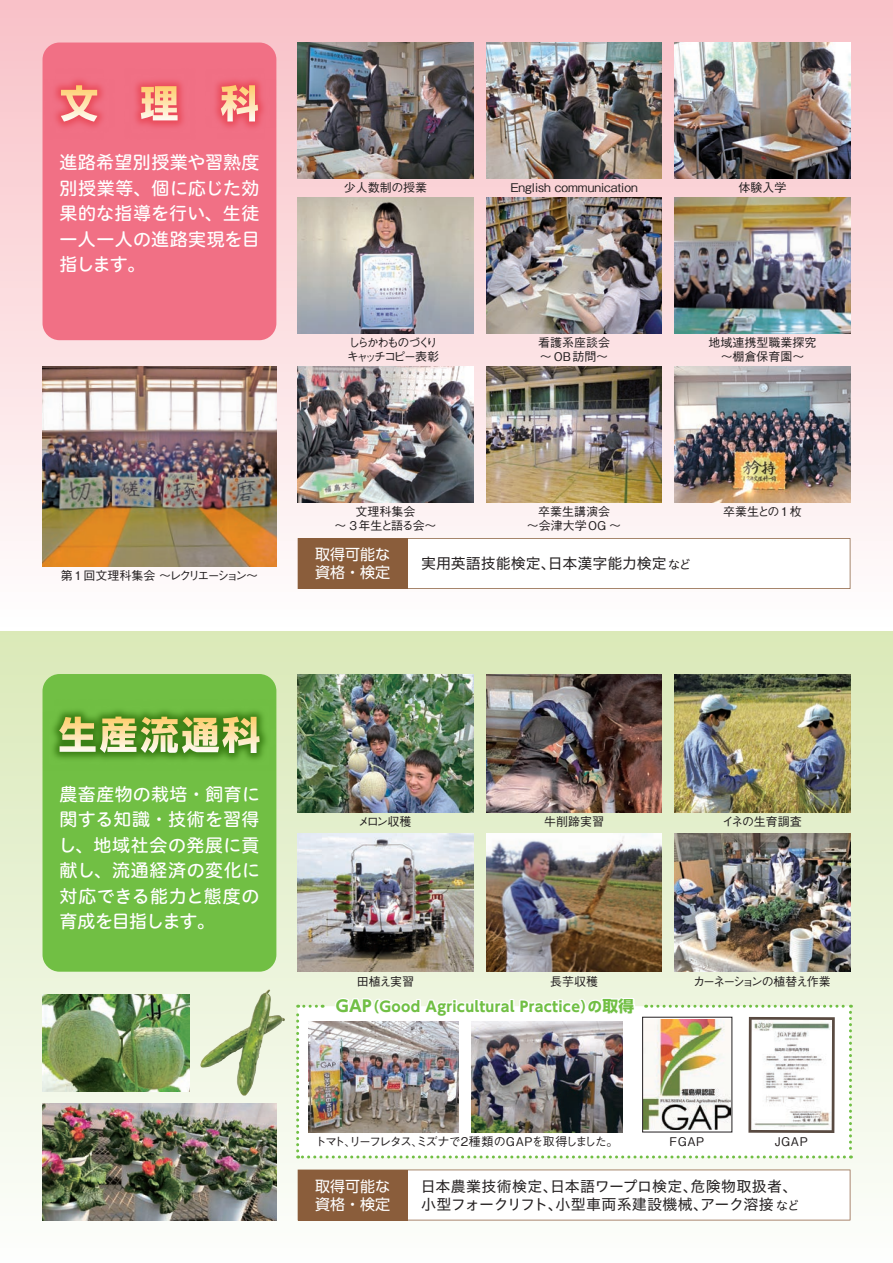
<style>
.page{position:relative;width:893px;height:1263px;background:#fff}
.page>*{position:absolute;margin:0;border:0;box-sizing:border-box;transform-origin:0 0}
.t1{font:18px/25.5px "Hiragino UD Sans R Std W5";letter-spacing:.02em;color:#fff;text-align:justify}
.t2{font:15px/18px "Hiragino UD Sans Std W4";letter-spacing:.02em;color:#231f20}
.t3{font:15px/18px "UD Shin Go Pr 6";color:#fff}
.t4{font:15px "Hiragino UD Sans Std W4";color:#231f20}
.t5{font:700 14.1px "UD Shin Go Pr 6";letter-spacing:.02em;color:#71bf44}
.t6{font:500 12px/13.5px "Gothic BBB Pr 6";color:#231f20;text-align:center}
.t7{font:500 12px "Gothic BBB Pr 6";letter-spacing:-.105em;color:#231f20}
.t8{font:500 12px/13.5px "Gothic BBB Pr 6";letter-spacing:-.195em;color:#231f20}
.t9{font:500 12px "Gothic BBB Pr 6";letter-spacing:-.165em;color:#231f20}
.t10{font:500 12px "Gothic BBB Pr 6";letter-spacing:-.125em;color:#231f20}
.s1{font-size:12px}
.s2{font-size:15.75px}
</style>
<div class="page">
<svg style="left:1px;top:0;width:892px;height:589px"></svg>
<div style="left:0;top:631px;width:893px;height:632px;background:linear-gradient(to bottom,#d7e5b2,#f8faf8)"></div>
<svg style="left:0;top:631px;width:1px;height:632px"></svg>
<div style="left:43px;top:43px;width:233px;height:297px;background:#f17085;border-radius:17px"></div>
<img style="left:486px;top:198px;width:176px;height:136px">
<img style="left:1px;top:23px;width:319px;height:167px">
<svg style="left:61px;top:85px;width:36px;height:37px"></svg>
<svg style="left:141px;top:86px;width:37px;height:34px"></svg>
<svg style="left:221px;top:85px;width:37px;height:36px"></svg>
<div style="left:43px;top:674px;width:233px;height:298px;background:#71bf44;border-radius:17px"></div>
<img style="left:0;top:655px;width:321px;height:167px">
<svg style="left:59px;top:716px;width:201px;height:37px;background:#a8b96b"></svg>
<img style="left:890px;top:655px;width:3px;height:167px">
<img style="left:298px;top:674px;width:175px;height:138px">
<img style="left:486px;top:674px;width:176px;height:138px">
<img style="left:675px;top:674px;width:175px;height:138px">
<img style="left:298px;top:833px;width:175px;height:139px">
<img style="left:486px;top:833px;width:176px;height:139px">
<img style="left:675px;top:833px;width:175px;height:139px">
<img style="left:296px;top:993px;width:556px;height:165px">
<img style="left:43px;top:994px;width:146px;height:97px">
<img style="left:43px;top:1104px;width:233px;height:116px">
<img style="left:200px;top:989px;width:69px;height:107px">
<svg style="left:408px;top:538px;width:442px;height:51px"></svg>
<div style="left:298px;top:538px;width:110px;height:51px;background:#8a5d3b"></div>
<svg style="left:408px;top:1169px;width:442px;height:51px"></svg>
<div style="left:298px;top:1169px;width:110px;height:51px;background:#8a5d3b"></div>
<img style="left:298px;top:43px;width:175px;height:136px">
<img style="left:486px;top:43px;width:176px;height:136px">
<img style="left:675px;top:43px;width:175px;height:136px">
<img style="left:43px;top:367px;width:233px;height:199px">
<img style="left:675px;top:198px;width:175px;height:136px">
<img style="left:298px;top:367px;width:175px;height:136px">
<img style="left:486px;top:367px;width:176px;height:136px">
<img style="left:675px;top:367px;width:175px;height:136px">
<img style="left:644px;top:1019px;width:86px;height:111px">
<div style="left:642px;top:1017px;width:90px;height:115px;border:1px solid #231f20"></div>
<img style="left:298px;top:198px;width:175px;height:136px">
<hr style="left:0;top:0;width:1px;height:461px;background:#f9c8ce">
<img style="left:0;top:144px;width:1px;height:389px">
<h1 class="t1" style="left:60px;top:149px;width:202px">進路希望別授業や習熟度別授業等、個に応じた効果的な指導を行い、生徒一人一人の進路実現を目指します。</h1>
<p class="t6" style="left:344px;top:180px;width:85px">少人数制の授業</p>
<p class="t6" style="left:510px;top:180px;width:129px">English communication</p>
<p class="t6" style="left:739px;top:180px;width:49px">体験入学</p>
<p class="t8" style="left:347px;top:335px;width:94px">しらかわものづくりキャッチコピー表彰</p>
<p class="t6" style="left:538px;top:335px;width:73px;text-align:left">看護系座談会～OB訪問～</p>
<p class="t6" style="left:709px;top:335px;width:109px">地域連携型職業探究～棚倉保育園～</p>
<p class="t9" style="left:61px;top:566px;width:199px">第 1 回文理科集会 ～レクリエーション～</p>
<p class="t6" style="left:335px;top:504px;width:103px">文理科集会<br>～ 3 年生と語る会～</p>
<p class="t6" style="left:723px;top:504px;width:80px">卒業生との1枚</p>
<p class="t6" style="left:527px;top:504px;width:96px">卒業生講演会<br>～会津大学OG ～</p>
<p class="t3" style="left:315px;top:545px;width:77px">取得可能な資格・検定</p>
<p class="t4" style="left:421px;top:552px;width:271px">実用英語技能検定、日本漢字能力検定<span class="s1">など</span></p>
<h1 class="t1" style="left:58px;top:780px;width:203px">農畜産物の栽培・飼育に関する知識・技術を習得し、地域社会の発展に貢献し、流通経済の変化に対応できる能力と態度の育成を目指します。</h1>
<p class="t6" style="left:358px;top:814px;width:55px">メロン収穫</p>
<p class="t6" style="left:544px;top:814px;width:61px">牛削蹄実習</p>
<p class="t6" style="left:722px;top:814px;width:81px">イネの生育調査</p>
<p class="t6" style="left:357px;top:973px;width:59px">田植え実習</p>
<p class="t6" style="left:550px;top:973px;width:49px">長芋収穫</p>
<p class="t10" style="left:693px;top:971px;width:139px">カーネーションの植替え作業</p>
<p class="t5" style="left:336px;top:995px;width:300px"><span class="s2">GAP</span>（Good Agricultural Practice）の<span class="s2">取得</span></p>
<p class="t7" style="left:315px;top:1132px;width:306px">トマト、リーフレタス、ミズナで2種類のGAPを取得しました。</p>
<p class="t6" style="left:669px;top:1134px;width:36px">FGAP</p>
<p class="t6" style="left:775px;top:1134px;width:35px">JGAP</p>
<p class="t3" style="left:315px;top:1176px;width:77px">取得可能な資格・検定</p>
<p class="t2" style="left:421px;top:1176px;width:380px">日本農業技術検定、日本語ワープロ検定、危険物取扱者、小型フォークリフト、小型車両系建設機械、アーク溶接<span class="s1">など</span></p>
</div>
